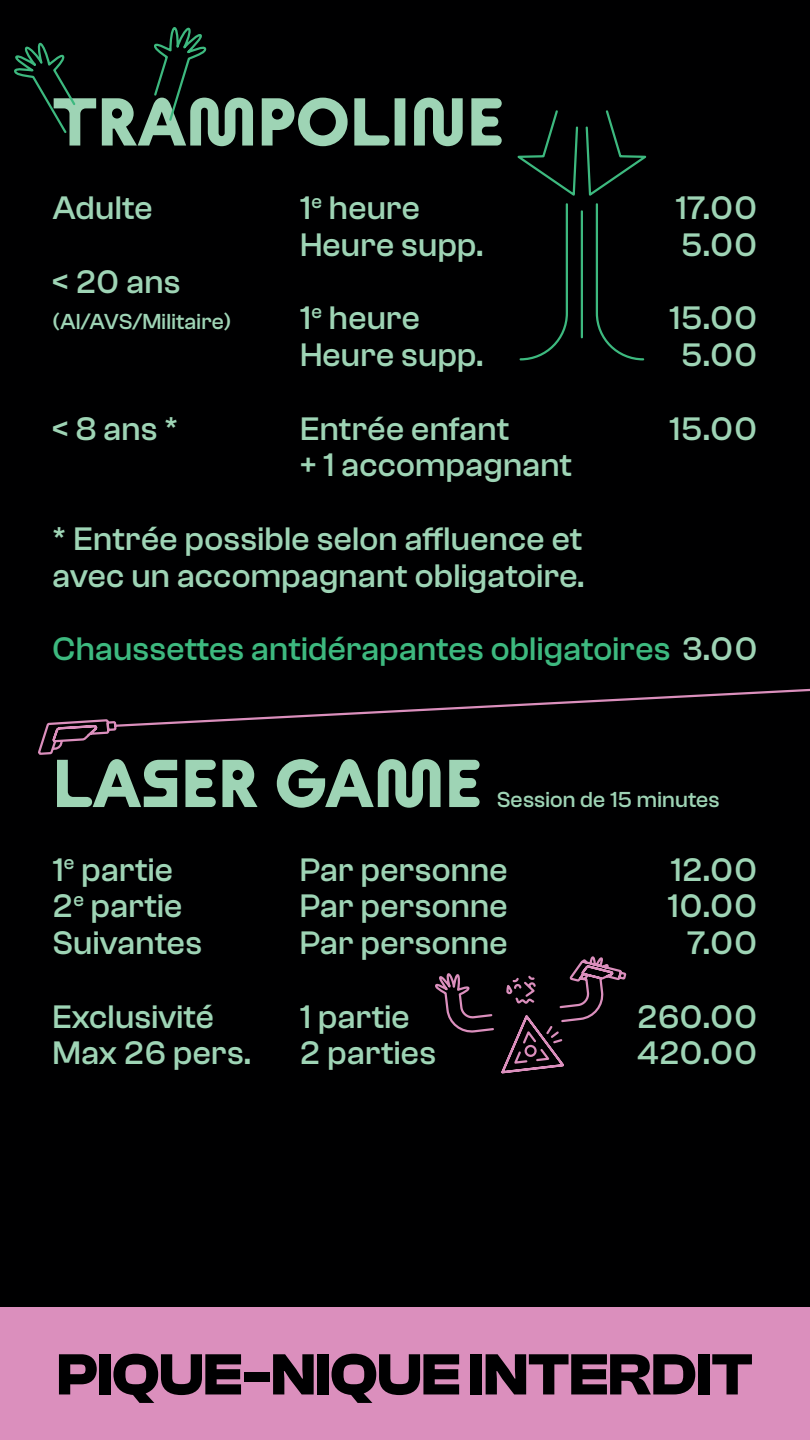
<style>
.page{position:relative;width:810px;height:1440px;background:#000001}
.page>*{position:absolute;margin:0;border:0;box-sizing:border-box;transform-origin:0 0}
.t1{font:700 67.5px "ABC Maxi Round Unlicensed Trial";color:#9ed4b5}
.t2{font:700 60px "Clash Display";color:#000001}
.t3{font:500 33.75px/73.5px "Clash Grotesk";letter-spacing:.01em;color:#9ed4b5}
.t4{font:500 33.75px/73.5px "Clash Grotesk";letter-spacing:.005em;color:#3db97f}
.t5{font:500 22.5px "Clash Grotesk";letter-spacing:.005em;color:#9ed4b5}
.s1{color:#9ed4b5}
</style>
<div class="page">
<svg style="left:14px;top:27px;width:192px;height:106px"></svg>
<svg style="left:517px;top:110px;width:130px;height:251px"></svg>
<svg style="left:38px;top:688px;width:772px;height:67px"></svg>
<svg style="left:435px;top:956px;width:192px;height:118px"></svg>
<div style="left:0;top:1307px;width:810px;height:133px;background:#db8fbd"></div>
<h1 class="t1" style="left:52px;top:78px;width:453px">TRAMPOLINE</h1>
<p class="t3" style="left:52px;top:171px;width:102px">Adulte</p>
<p class="t3" style="left:300px;top:171px;width:122px">1<sup>e</sup> heure</p>
<p class="t3" style="left:676px;top:171px;width:83px">17.00</p>
<p class="t3" style="left:300px;top:208px;width:185px">Heure supp.</p>
<p class="t3" style="left:681px;top:208px;width:78px">5.00</p>
<p class="t3" style="left:53px;top:244px;width:130px">&lt; 20 ans</p>
<p class="t5" style="left:52px;top:309px;width:180px">(AI/AVS/Militaire)</p>
<p class="t3" style="left:300px;top:281px;width:122px">1<sup>e</sup> heure</p>
<p class="t3" style="left:669px;top:281px;width:90px">15.00</p>
<p class="t3" style="left:300px;top:318px;width:185px">Heure supp.</p>
<p class="t3" style="left:681px;top:318px;width:78px">5.00</p>
<p class="t3" style="left:53px;top:391px;width:127px">&lt; 8 ans *</p>
<p class="t3" style="left:300px;top:391px;width:211px">Entrée enfant</p>
<p class="t3" style="left:669px;top:391px;width:90px">15.00</p>
<p class="t3" style="left:53px;top:428px;width:531px;text-indent:247px">+ 1 accompagnant * Entrée possible selon affluence et</p>
<p class="t4" style="left:53px;top:538px;width:707px"><span class="s1">avec un accompagnant obligatoire.<br></span>Chaussettes antidérapantes obligatoires <span class="s1">3.00</span></p>
<h1 class="t1" style="left:52px;top:740px;width:431px">LASER GAME</h1>
<p class="t5" style="left:497px;top:787px;width:224px">Session de 15 minutes</p>
<p class="t3" style="left:52px;top:832px;width:122px">1<sup>e</sup> partie</p>
<p class="t3" style="left:300px;top:832px;width:209px">Par personne</p>
<p class="t3" style="left:671px;top:832px;width:88px">12.00</p>
<p class="t3" style="left:53px;top:869px;width:131px">2<sup>e</sup> partie</p>
<p class="t3" style="left:300px;top:869px;width:209px">Par personne</p>
<p class="t3" style="left:667px;top:869px;width:92px">10.00</p>
<p class="t3" style="left:53px;top:906px;width:151px">Suivantes</p>
<p class="t3" style="left:300px;top:906px;width:209px">Par personne</p>
<p class="t3" style="left:687px;top:906px;width:72px">7.00</p>
<p class="t3" style="left:53px;top:979px;width:163px">Exclusivité</p>
<p class="t3" style="left:300px;top:979px;width:111px">1 partie</p>
<p class="t3" style="left:637px;top:979px;width:122px">260.00</p>
<p class="t3" style="left:53px;top:1016px;width:200px">Max 26 pers.</p>
<p class="t3" style="left:300px;top:1016px;width:138px">2 parties</p>
<p class="t3" style="left:638px;top:1016px;width:121px">420.00</p>
<h2 class="t2" style="left:57px;top:1341px;width:697px">PIQUE-NIQUE INTERDIT</h2>
</div>
